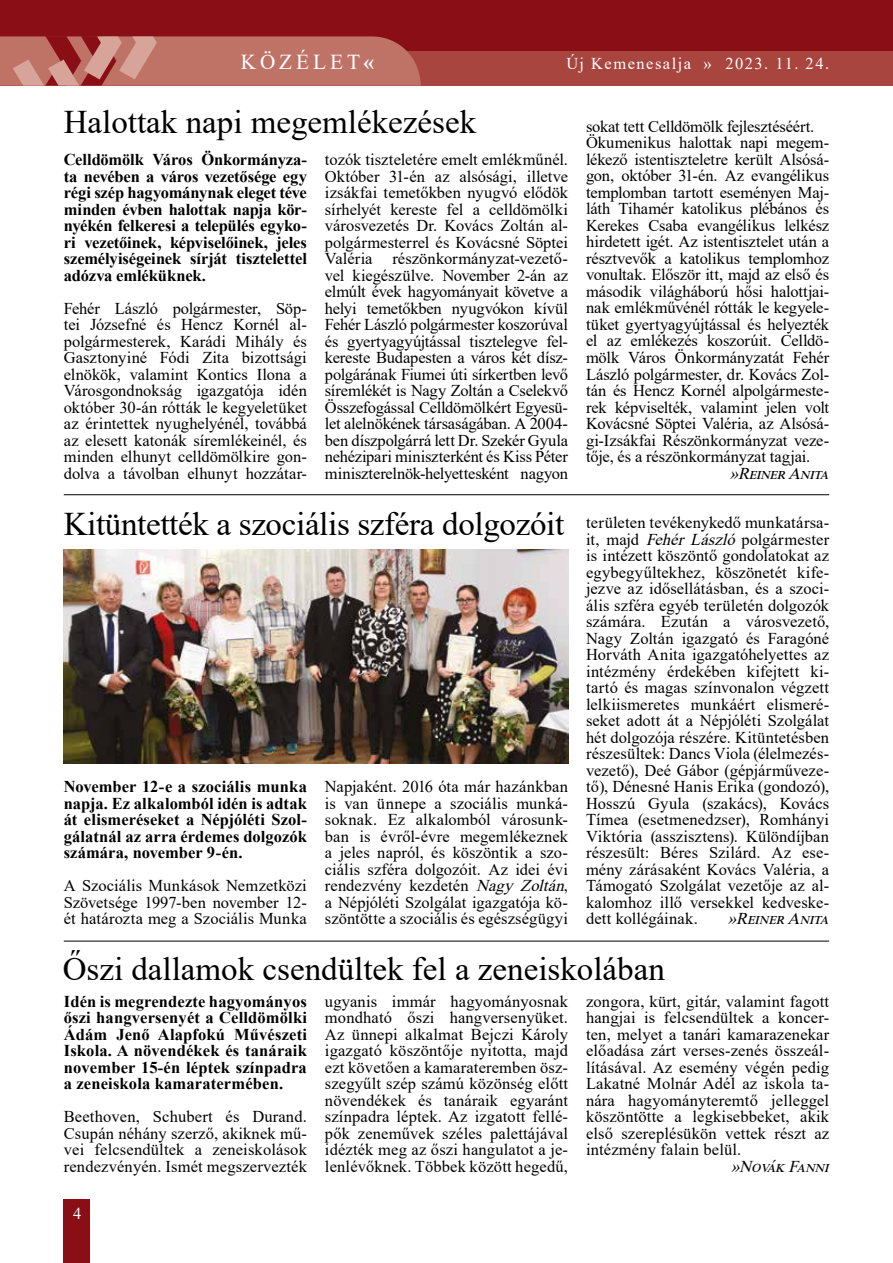
<style>
.page{position:relative;width:893px;height:1263px;background:#fff}
.page>*{position:absolute;margin:0;border:0;box-sizing:border-box;transform-origin:0 0}
.t1{font:33px "Times New Roman";color:#000}
.t2{font:21.3px "Times New Roman";letter-spacing:.185em;color:#fff}
.t3{font:16.5px/16.5px "Times New Roman";letter-spacing:-.005em;color:#000;text-align:justify}
.t4{font:700 16.5px/16.5px "Times New Roman";letter-spacing:.005em;color:#000;text-align:justify}
.t5{font:italic 16.5px "Times New Roman";color:#000}
.t6{font:16.5px "Times New Roman";letter-spacing:.09em;color:#fff}
.s1{font-weight:700}
.s2{font-style:italic}
</style>
<div class="page">
<div style="left:0;top:0;width:893px;height:85px;background:#8a0e16"></div>
<div style="left:0;top:52px;width:893px;height:34px;background:#a8453e"></div>
<div style="left:64px;top:1199px;width:26px;height:64px;background:#8a0e16"></div>
<svg style="left:0;top:36px;width:421px;height:50px;background:#bd6f65"></svg>
<hr style="left:64px;top:941px;width:765px;height:1px;background:#000">
<hr style="left:64px;top:494px;width:765px;height:1px;background:#000">
<img style="left:64px;top:549px;width:504px;height:215px">
<p class="t2" style="left:241px;top:46px;width:135px">KÖZÉLET<span class="s1">«</span></p>
<p class="t6" style="left:566px;top:52px;width:264px">Új Kemenesalja » 2023. 11. 24.</p>
<h1 class="t1" style="left:64px;top:99px;width:414px">Halottak napi megemlékezések</h1>
<p class="t4" style="left:64px;top:151px;width:245px">Celldömölk Város Önkormányza&shy;ta nevében a város vezetősége egy régi szép hagyománynak eleget téve minden évben halottak napja kör&shy;nyékén felkeresi a település egyko&shy;ri vezetőinek, képviselőinek, jeles személyiségeinek sírját tisztelettel adózva emléküknek.</p>
<p class="t3" style="left:64px;top:299px;width:245px">Fehér László polgármester, Söp&shy;tei Józsefné és Hencz Kornél al&shy;polgármesterek, Karádi Mihály és Gasztonyiné Fódi Zita bizottsági elnökök, valamint Kontics Ilona a Városgondnokság igazgatója idén október 30-án rótták le kegyeletüket az érintettek nyughelyénél, továbbá az elesett katonák síremlékeinél, és minden elhunyt celldömölkire gon&shy;dolva a távolban elhunyt hozzátar-</p>
<p class="t3" style="left:325px;top:151px;width:245px">tozók tiszteletére emelt emlékműnél.<br>Október 31-én az alsósági, illetve izsákfai temetőkben nyugvó elődök sírhelyét kereste fel a celldömölki városvezetés Dr. Kovács Zoltán al&shy;polgármesterrel és Kovácsné Söptei Valéria részönkormányzat-vezető&shy;vel kiegészülve. November 2-án az elmúlt évek hagyományait követve a helyi temetőkben nyugvókon kívül Fehér László polgármester koszorúval és gyertyagyújtással tisztelegve fel&shy;kereste Budapesten a város két dísz&shy;polgárának Fiumei úti sírkertben levő síremlékét is Nagy Zoltán a Cselekvő Összefogással Celldömölkért Egyesü&shy;let alelnökének társaságában. A 2004- ben díszpolgárrá lett Dr. Szekér Gyula nehézipari miniszterként és Kiss Péter miniszterelnök-helyettesként nagyon</p>
<h1 class="t1" style="left:64px;top:500px;width:502px">Kitüntették a szociális szféra dolgozóit</h1>
<p class="t4" style="left:64px;top:778px;width:245px">November 12-e a szociális munka napja. Ez alkalomból idén is adtak át elismeréseket a Népjóléti Szol&shy;gálatnál az arra érdemes dolgozók számára, november 9-én.</p>
<p class="t3" style="left:64px;top:877px;width:245px">A Szociális Munkások Nemzetközi Szövetsége 1997-ben november 12- ét határozta meg a Szociális Munka</p>
<p class="t3" style="left:325px;top:778px;width:246px">Napjaként. 2016 óta már hazánkban is van ünnepe a szociális munká&shy;soknak. Ez alkalomból városunk&shy;ban is évről-évre megemlékeznek a jeles napról, és köszöntik a szo&shy;ciális szféra dolgozóit. Az idei évi rendezvény kezdetén <span class="s2">Nagy Zoltán</span>, a Népjóléti Szolgálat igazgatója kö&shy;szöntötte a szociális és egészségügyi</p>
<p class="t3" style="left:586px;top:118px;width:245px;text-align:left">sokat tett Celldömölk fejlesztéséért.<br>Ökumenikus halottak napi megem&shy;lékező istentiszteletre került Alsósá&shy;gon, október 31-én. Az evangélikus templomban tartott eseményen Maj&shy;láth Tihamér katolikus plébános és Kerekes Csaba evangélikus lelkész hirdetett igét. Az istentisztelet után a résztvevők a katolikus templomhoz vonultak. Először itt, majd az első és második világháború hősi halottjai&shy;nak emlékművénél rótták le kegyele&shy;tüket gyertyagyújtással és helyezték el az emlékezés koszorúit. Celldö&shy;mölk Város Önkormányzatát Fehér László polgármester, dr. Kovács Zol&shy;tán és Hencz Kornél alpolgármeste&shy;rek képviselték, valamint jelen volt Kovácsné Söptei Valéria, az Alsósá&shy;gi-Izsákfai Részönkormányzat veze&shy;tője, és a részönkormányzat tagjai.</p>
<p class="t5" style="left:730px;top:461px;width:106px">»ReinerAnita</p>
<p class="t3" style="left:586px;top:514px;width:245px">területen tevékenykedő munkatársa&shy;it, majd <span class="s2">Fehér László</span> polgármester is intézett köszöntő gondolatokat az egybegyűltekhez, köszönetét kife&shy;jezve az idősellátásban, és a szoci&shy;ális szféra egyéb területén dolgozók számára. Ezután a városvezető, Nagy Zoltán igazgató és Faragóné Horváth Anita igazgatóhelyettes az intézmény érdekében kifejtett ki&shy;tartó és magas színvonalon végzett lelkiismeretes munkáért elismeré&shy;seket adott át a Népjóléti Szolgálat hét dolgozója részére. Kitüntetésben részesültek: Dancs Viola (élelmezés&shy;vezető), Deé Gábor (gépjárműveze&shy;tő), Dénesné Hanis Erika (gondozó), Hosszú Gyula (szakács), Kovács Tímea (esetmenedzser), Romhányi Viktória (asszisztens). Különdíjban részesült: Béres Szilárd. Az ese&shy;mény zárásaként Kovács Valéria, a Támogató Szolgálat vezetője az al&shy;kalomhoz illő versekkel kedveske&shy;dett kollégáinak.</p>
<p class="t5" style="left:728px;top:907px;width:108px">»ReinerAnita</p>
<h1 class="t1" style="left:63px;top:946px;width:604px">Őszi dallamok csendültek fel a zeneiskolában</h1>
<p class="t4" style="left:64px;top:992px;width:245px">Idén is megrendezte hagyományos őszi hangversenyét a Celldömölki Ádám Jenő Alapfokú Művészeti Iskola. A növendékek és tanáraik november 15-én léptek színpadra a zeneiskola kamaratermében.</p>
<p class="t3" style="left:64px;top:1108px;width:245px">Beethoven, Schubert és Durand.<br>Csupán néhány szerző, akiknek mű&shy;vei felcsendültek a zeneiskolások rendezvényén. Ismét megszervezték</p>
<p class="t6" style="left:73px;top:1202px;width:10px">4</p>
<p class="t3" style="left:325px;top:992px;width:245px">ugyanis immár hagyományosnak mondható őszi hangversenyüket.<br>Az ünnepi alkalmat Bejczi Károly igazgató köszöntője nyitotta, majd ezt követően a kamarateremben ös - szegyűlt szép számú közönség előtt növendékek és tanáraik egyaránt színpadra léptek. Az izgatott fellé&shy;pők zeneművek széles palettájával idézték meg az őszi hangulatot a je&shy;lenlévőknek. Többek között hegedű,</p>
<p class="t3" style="left:586px;top:992px;width:245px">zongora, kürt, gitár, valamint fagott hangjai is felcsendültek a koncer&shy;ten, melyet a tanári kamarazenekar előadása zárt verses-zenés összeál&shy;lításával. Az esemény végén pedig Lakatné Molnár Adél az iskola ta&shy;nára hagyományteremtő jelleggel köszöntötte a legkisebbeket, akik első szereplésükön vettek részt az intézmény falain belül.</p>
<p class="t5" style="left:731px;top:1154px;width:104px">»NovákFanni</p>
</div>
